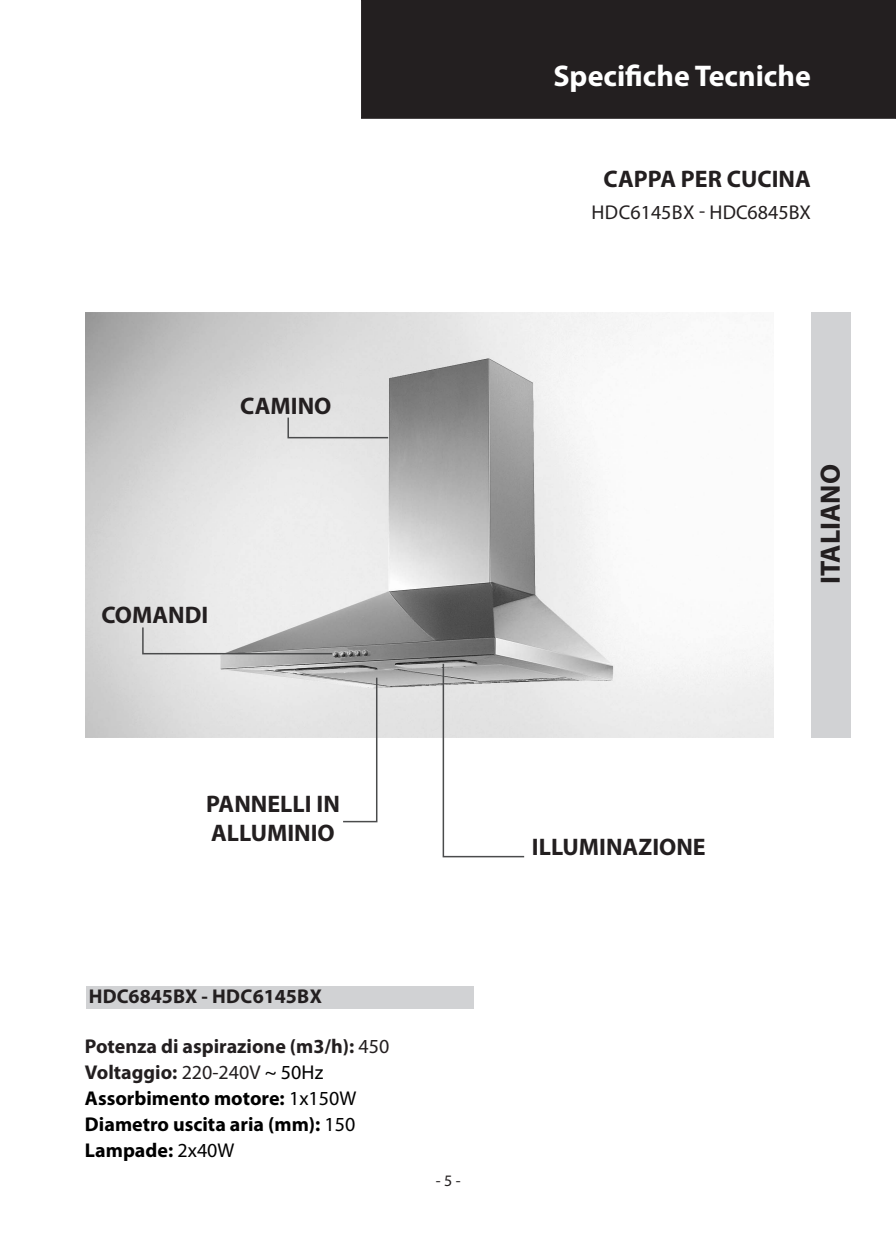
<style>
.page{position:relative;width:896px;height:1248px;background:#fff}
.page>*{position:absolute;margin:0;border:0;box-sizing:border-box;transform-origin:0 0}
.t1{font:700 30px "Myriad Pro";color:#fff}
.LINGUA_FILETTO_GRIGI{font:700 28px "Myriad Pro";color:#231f20}
.t2{font:700 24px/28.8px "Myriad Pro";color:#231f20}
.CARATTERISTICHE{font:700 20px "Myriad Pro";color:#231f20}
.CARATTERISTICHE-2{font:700 20px "Myriad Pro";color:#000}
.CARATTERISTICHE-3{font:20px "Myriad Pro";color:#231f20}
.t3{font:16px "Myriad Pro";color:#231f20}
.s1{font-weight:400}
.s2{font-weight:400;color:#000}
</style>
<div class="page">
<div style="left:361px;top:0;width:534px;height:118px;background:#231f20"></div>
<div style="left:361px;top:0;width:535px;height:119px;border:1px solid #231f20"></div>
<div style="left:811px;top:312px;width:39px;height:425px;background:#d1d2d4"></div>
<div style="left:86px;top:985px;width:387px;height:23px;background:#d1d2d4"></div>
<img style="left:85px;top:312px;width:688px;height:425px">
<svg style="left:287px;top:416px;width:103px;height:23px"></svg>
<svg style="left:141px;top:626px;width:193px;height:29px"></svg>
<svg style="left:341px;top:676px;width:37px;height:147px"></svg>
<svg style="left:442px;top:662px;width:84px;height:196px"></svg>
<p class="t2" style="left:240px;top:390px;width:93px">CAMINO</p>
<p class="t2" style="left:101px;top:599px;width:108px">COMANDI</p>
<p class="t2" style="left:206px;top:788px;width:135px">PANNELLI IN<br>ALLUMINIO</p>
<p class="CARATTERISTICHE" style="left:89px;top:983px;width:137px">HDC6845BX - hdc</p>
<p class="CARATTERISTICHE" style="left:253px;top:983px;width:58px">6145bx</p>
<p class="CARATTERISTICHE" style="left:85px;top:1032px;width:306px">Potenza di aspirazione (m3/h): <span class="s1">450</span></p>
<p class="CARATTERISTICHE" style="left:85px;top:1058px;width:240px">Voltaggio: <span class="s1">220-240V</span> <span class="s2">~ 50Hz</span></p>
<p class="CARATTERISTICHE-2" style="left:85px;top:1084px;width:273px">Assorbimento motore: <span class="s1">1x150W</span></p>
<p class="CARATTERISTICHE-2" style="left:85px;top:1110px;width:272px">Diametro uscita aria (mm): <span class="s1">150</span></p>
<p class="CARATTERISTICHE-2" style="left:85px;top:1136px;width:151px">Lampade: <span class="s1">2x40W</span></p>
<p class="t3" style="left:436px;top:1170px;width:26px">- 5 -</p>
<p class="t1" style="left:553px;top:56px;width:259px">Specifiche Tecniche</p>
<p class="t2" style="left:603px;top:164px;width:209px">CAPPA PER CUCINA</p>
<p class="CARATTERISTICHE-3" style="left:591px;top:200px;width:132px">hdc6145bx - HDC</p>
<p class="CARATTERISTICHE-3" style="left:747px;top:200px;width:53px">6845BX</p>
<p class="LINGUA_FILETTO_GRIGI" style="left:812px;top:584px;width:121px;rotate:-90deg">ITALIANO</p>
<p class="t2" style="left:532px;top:832px;width:175px">ILLUMINAZIONE</p>
</div>
